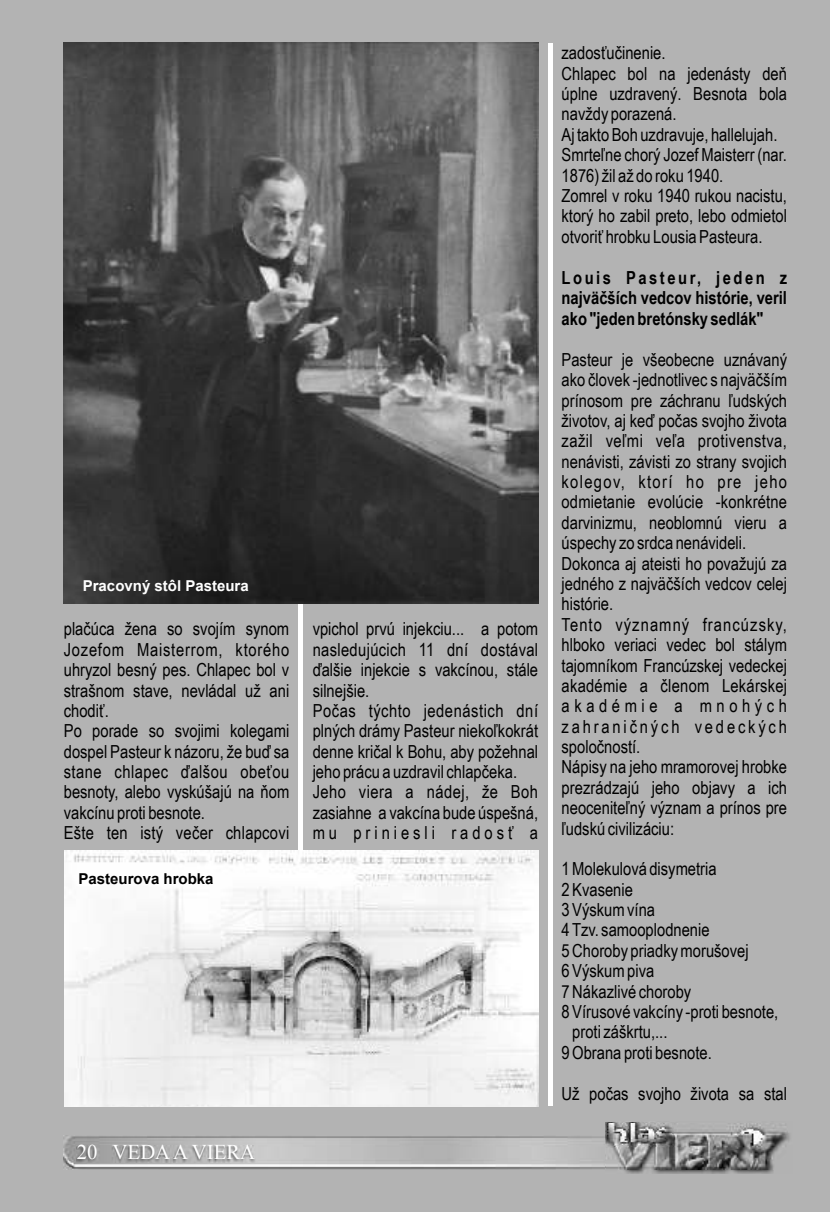
<style>
.page{position:relative;width:830px;height:1212px;background:#fff}
.page>*{position:absolute;margin:0;border:0;box-sizing:border-box;transform-origin:0 0}
.t1{font:21px "Times New Roman";color:#fff}
.t2{font:18px/20.4px "Arial Narrow CE";color:#000}
.t3{font:700 18px/20.5px "Arial Narrow CE";color:#000;text-align:justify}
.t4{font:700 15px "Arial";color:#fff}
.t5{font:700 15px "Arial";color:#000}
</style>
<div class="page">
<div style="left:0;top:0;width:829px;height:1212px;background:#b3b3b3"></div>
<img style="left:64px;top:1135px;width:541px;height:35px">
<img style="left:76px;top:1145px;width:181px;height:17px">
<img style="left:605px;top:1122px;width:185px;height:52px">
<img style="left:607px;top:1124px;width:180px;height:45px">
<img style="left:606px;top:1122px;width:67px;height:24px">
<img style="left:607px;top:1124px;width:64px;height:21px">
<hr style="left:298px;top:43px;width:4px;height:1063px;background:#fff">
<hr style="left:829px;top:0;width:1px;height:1212px;background:#b3b3b3">
<hr style="left:548px;top:43px;width:4px;height:1063px;background:#fff">
<img style="left:64px;top:43px;width:474px;height:561px">
<img style="left:64px;top:850px;width:474px;height:257px">
<p class="t4" style="left:83px;top:580px;width:167px">Pracovný stôl Pasteura</p>
<p class="t2" style="left:64px;top:621px;width:227px">plačúca žena so svojím synom<br>Jozefom Maisterrom, ktorého uhryzol besný pes. Chlapec bol v strašnom stave, nevládal už ani chodiť.<br>Po porade so svojimi kolegami dospel Pasteur k názoru, že buď sa stane chlapec ďalšou obeťou besnoty, alebo vyskúšajú na ňom vakcínu proti besnote.<br>Ešte ten istý večer chlapcovi</p>
<p class="t2" style="left:313px;top:621px;width:227px">vpichol prvú injekciu... a potom nasledujúcich 11 dní dostával ďalšie injekcie s vakcínou, stále silnejšie.<br>Počas týchto jedenástich dní plných drámy Pasteur niekoľkokrát denne kričal k Bohu, aby požehnal jeho prácu a uzdravil chlapčeka.<br>Jeho viera a nádej, že Boh zasiahne a vakcína bude úspešná, mu priniesli radosť a</p>
<p class="t5" style="left:78px;top:873px;width:137px">Pasteurova hrobka</p>
<p class="t1" style="left:77px;top:1144px;width:180px">20 VEDAA VIERA</p>
<p class="t2" style="left:561px;top:44px;width:227px">zadosťučinenie.<br>Chlapec bol na jedenásty deň úplne uzdravený. Besnota bola navždy porazená.<br>Aj takto Boh uzdravuje, hallelujah.<br>Smrteľne chorý Jozef Maisterr (nar.<br>1876) žil až do roku 1940.<br>Zomrel v roku 1940 rukou nacistu, ktorý ho zabil preto, lebo odmietol otvoriť hrobku Lousia Pasteura.</p>
<p class="t3" style="left:561px;top:269px;width:227px">Louis Pasteur, jeden z najväčších vedcov histórie, veril ako "jeden bretónsky sedlák"</p>
<p class="t2" style="left:561px;top:351px;width:227px">Pasteur je všeobecne uznávaný ako človek -jednotlivec s najväčším prínosom pre záchranu ľudských životov, aj keď počas svojho života zažil veľmi veľa protivenstva, nenávisti, závisti zo strany svojich kolegov, ktorí ho pre jeho odmietanie evolúcie -konkrétne darvinizmu, neoblomnú vieru a úspechy zo srdca nenávideli.<br>Dokonca aj ateisti ho považujú za jedného z najväčších vedcov celej histórie.<br>Tento významný francúzsky, hlboko veriaci vedec bol stálym tajomníkom Francúzskej vedeckej akadémie a členom Lekárskej akadémie a mnohých zahraničných vedeckých spoločností.<br>Nápisy na jeho mramorovej hrobke prezrádzajú jeho objavy a ich neoceniteľný význam a prínos pre ľudskú civilizáciu:</p>
<p class="t2" style="left:561px;top:860px;width:157px">1 Molekulová disymetria</p>
<p class="t2" style="left:561px;top:881px;width:73px">2 Kvasenie</p>
<p class="t2" style="left:561px;top:901px;width:95px">3 Výskum vína</p>
<p class="t2" style="left:561px;top:922px;width:149px">4 Tzv. samooplodnenie</p>
<p class="t2" style="left:561px;top:942px;width:189px">5 Choroby priadky morušovej</p>
<p class="t2" style="left:561px;top:962px;width:94px">6 Výskum piva</p>
<p class="t2" style="left:561px;top:983px;width:131px">7 Nákazlivé choroby</p>
<p class="t2" style="left:561px;top:1003px;width:218px">8 Vírusové vakcíny -proti besnote,</p>
<p class="t2" style="left:572px;top:1024px;width:97px">proti záškrtu,...</p>
<p class="t2" style="left:561px;top:1044px;width:152px">9 Obrana proti besnote.</p>
<p class="t2" style="left:561px;top:1085px;width:227px">Už počas svojho života sa stal</p>
</div>
